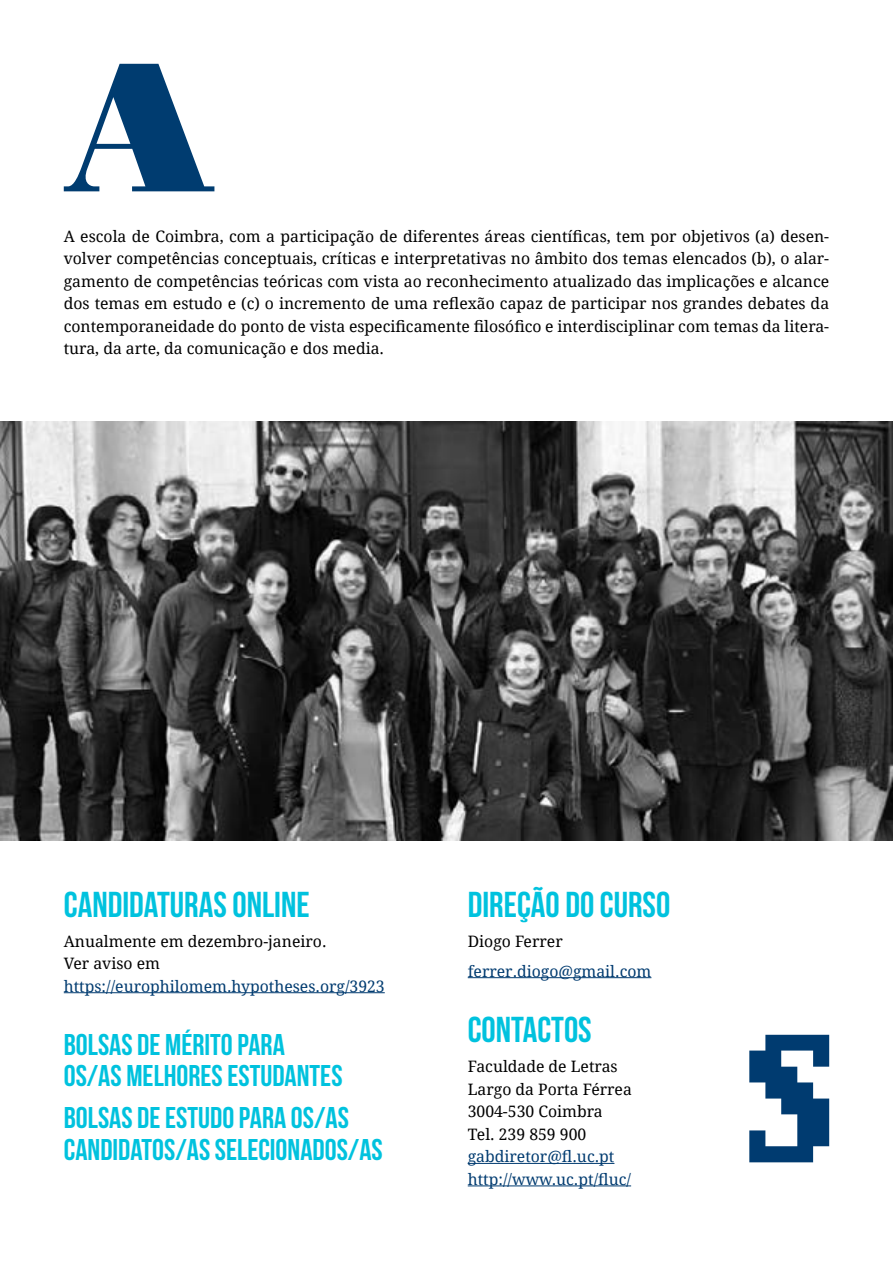
<style>
.page{position:relative;width:893px;height:1263px;background:#fff}
.page>*{position:absolute;margin:0;border:0;box-sizing:border-box;transform-origin:0 0}
.t1{font:36px "Bebas Neue";color:#00c2de}
.t2{font:30px/31.5px "Bebas Neue";color:#00c2de}
.t3{font:15.75px/22.5px "Droid Serif";color:#000}
.t4{font:15.75px/22.5px "Droid Serif";color:#003b70}
</style>
<div class="page">
<hr style="left:64px;top:992px;width:321px;height:1px;background:#003b70">
<hr style="left:468px;top:977px;width:183px;height:1px;background:#003b70">
<hr style="left:468px;top:1163px;width:146px;height:1px;background:#003b70">
<hr style="left:468px;top:1185px;width:163px;height:1px;background:#003b70">
<svg style="left:749px;top:1035px;width:80px;height:127px"></svg>
<svg style="left:64px;top:64px;width:150px;height:127px"></svg>
<img style="left:0;top:421px;width:893px;height:420px">
<p class="t3" style="left:64px;top:224px;width:767px;text-align:justify">A escola de Coimbra, com a participação de diferentes áreas científicas, tem por objetivos (a) desen&shy;volver competências conceptuais, críticas e interpretativas no âmbito dos temas elencados (b), o alar&shy;gamento de competências teóricas com vista ao reconhecimento atualizado das implicações e alcance dos temas em estudo e (c) o incremento de uma reflexão capaz de participar nos grandes debates da contemporaneidade do ponto de vista especificamente filosófico e interdisciplinar com temas da litera&shy;tura, da arte, da comunicação e dos media.</p>
<h1 class="t1" style="left:64px;top:884px;width:247px">CANDIDATURAS ONLINE</h1>
<p class="t3" style="left:64px;top:929px;width:264px">Anualmente em dezembro-janeiro.<br>Ver aviso em</p>
<p class="t4" style="left:64px;top:974px;width:322px">https://europhilomem.hypotheses.org/3923</p>
<h2 class="t2" style="left:64px;top:1028px;width:280px">BOLSAS DE MÉRITO PARA<br>OS/AS MELHORES ESTUDANTES</h2>
<h2 class="t2" style="left:64px;top:1102px;width:320px">BOLSAS DE ESTUDO PARA OS/AS<br>CANDIDATOS/AS SELECIONADOS/AS</h2>
<h1 class="t1" style="left:468px;top:884px;width:204px">DIREÇÃO DO CURSO</h1>
<p class="t3" style="left:468px;top:929px;width:97px">Diogo Ferrer</p>
<p class="t4" style="left:468px;top:959px;width:185px">ferrer.diogo@gmail.com</p>
<h1 class="t1" style="left:468px;top:1010px;width:126px">CONTACTOS</h1>
<p class="t3" style="left:468px;top:1055px;width:166px">Faculdade de Letras<br>Largo da Porta Férrea<br>3004-530 Coimbra<br>Tel. 239 859 900</p>
<p class="t4" style="left:468px;top:1145px;width:165px">gabdiretor@fl.uc.pt http://www.uc.pt/fluc/</p>
</div>
